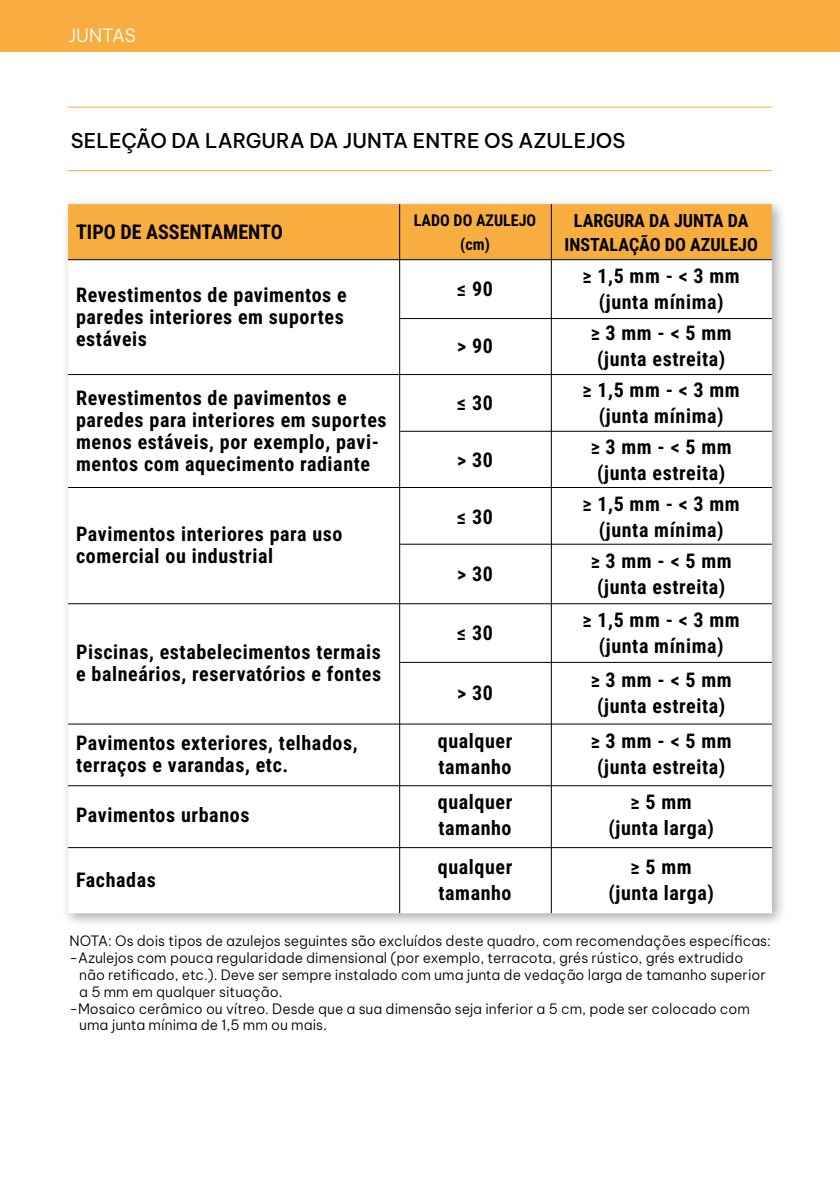
<style>
.page{position:relative;width:840px;height:1191px;background:#fff}
.page>*{position:absolute;margin:0;border:0;box-sizing:border-box;transform-origin:0 0}
.t1{font:700 20px/26px "Roboto Condensed";letter-spacing:.03em;color:#000;text-align:center}
.t2{font:500 20px "Be Vietnam Pro";color:#000}
.t3{font:700 20px "Roboto Condensed";color:#000}
.t4{font:700 18px/24px "Roboto Condensed";color:#000;text-align:center}
.t5{font:300 18px "Be Vietnam Pro";color:#fff}
.t6{font:700 16px/24px "Roboto Condensed";color:#000;text-align:center}
.t7{font:300 14px/16.8px "Be Vietnam Pro";color:#000}
</style>
<div class="page">
<div style="left:0;top:0;width:839px;height:51px;background:#f8ad40"></div>
<div style="left:61px;top:197px;width:725px;height:731px;background:#000;opacity:.32"></div>
<div style="left:68px;top:204px;width:703px;height:55px;background:#f8ad40"></div>
<svg style="left:68px;top:260px;width:703px;height:653px"></svg>
<hr style="left:68px;top:170px;width:703px;height:1px;background:#f8ad40">
<hr style="left:68px;top:107px;width:703px;height:1px;background:#f8ad40">
<hr style="left:68px;top:259px;width:703px;height:1px;background:#000">
<hr style="left:400px;top:318px;width:371px;height:1px;background:#000">
<hr style="left:68px;top:374px;width:703px;height:1px;background:#000">
<hr style="left:68px;top:487px;width:703px;height:1px;background:#000">
<hr style="left:68px;top:603px;width:703px;height:1px;background:#000">
<hr style="left:68px;top:723px;width:703px;height:1px;background:#000">
<hr style="left:68px;top:785px;width:703px;height:1px;background:#000">
<hr style="left:68px;top:847px;width:703px;height:1px;background:#000">
<hr style="left:400px;top:431px;width:371px;height:1px;background:#000">
<hr style="left:400px;top:544px;width:371px;height:1px;background:#000">
<hr style="left:400px;top:662px;width:371px;height:1px;background:#000">
<hr style="left:399px;top:204px;width:1px;height:709px;background:#000">
<hr style="left:550px;top:204px;width:1px;height:709px;background:#000">
<p class="t5" style="left:68px;top:21px;width:69px">JUNTAS</p>
<p class="t2" style="left:71px;top:124px;width:555px">SELEÇÃO DA LARGURA DA JUNTA ENTRE OS AZULEJOS</p>
<p class="t3" style="left:76px;top:218px;width:208px">TIPO DE ASSENTAMENTO</p>
<p class="t6" style="left:413px;top:208px;width:124px">LADO DO AZULEJO (cm)</p>
<p class="t4" style="left:564px;top:208px;width:195px">LARGURA DA JUNTA DA<br>INSTALAÇÃO DO AZULEJO</p>
<p class="t1" style="left:76px;top:283px;width:272px;line-height:22px;text-align:left">Revestimentos de pavimentos e paredes interiores em suportes estáveis</p>
<p class="t1" style="left:457px;top:275px;width:37px">≤ 90</p>
<p class="t1" style="left:582px;top:262px;width:159px">≥ 1,5 mm - &lt; 3 mm (junta mínima)</p>
<p class="t1" style="left:590px;top:319px;width:142px">≥ 3 mm - &lt; 5 mm (junta estreita)</p>
<p class="t1" style="left:457px;top:332px;width:37px">&gt; 90</p>
<p class="t1" style="left:76px;top:386px;width:312px;line-height:22px;text-align:left">Revestimentos de pavimentos e paredes para interiores em suportes menos estáveis, por exemplo, pavi&shy;mentos com aquecimento radiante</p>
<p class="t1" style="left:457px;top:389px;width:37px">≤ 30</p>
<p class="t1" style="left:457px;top:446px;width:37px">&gt; 30</p>
<p class="t1" style="left:76px;top:522px;width:268px;line-height:22px;text-align:left">Pavimentos interiores para uso comercial ou industrial</p>
<p class="t1" style="left:76px;top:640px;width:306px;line-height:22px;text-align:left">Piscinas, estabelecimentos termais e balneários, reservatórios e fontes</p>
<p class="t1" style="left:457px;top:503px;width:37px">≤ 30</p>
<p class="t1" style="left:457px;top:560px;width:37px">&gt; 30</p>
<p class="t1" style="left:457px;top:618px;width:37px">≤ 30</p>
<p class="t1" style="left:457px;top:679px;width:37px">&gt; 30</p>
<p class="t1" style="left:582px;top:376px;width:159px">≥ 1,5 mm - &lt; 3 mm (junta mínima)</p>
<p class="t1" style="left:590px;top:433px;width:142px">≥ 3 mm - &lt; 5 mm (junta estreita)</p>
<p class="t1" style="left:582px;top:490px;width:159px">≥ 1,5 mm - &lt; 3 mm (junta mínima)</p>
<p class="t1" style="left:590px;top:547px;width:142px">≥ 3 mm - &lt; 5 mm (junta estreita)</p>
<p class="t1" style="left:582px;top:605px;width:159px">≥ 1,5 mm - &lt; 3 mm (junta mínima)</p>
<p class="t1" style="left:590px;top:666px;width:142px">≥ 3 mm - &lt; 5 mm (junta estreita)</p>
<p class="t1" style="left:76px;top:731px;width:283px;line-height:22px;text-align:left">Pavimentos exteriores, telhados, terraços e varandas, etc.</p>
<p class="t1" style="left:437px;top:727px;width:76px;text-align:left">qualquer tamanho</p>
<p class="t1" style="left:590px;top:727px;width:142px">≥ 3 mm - &lt; 5 mm (junta estreita)</p>
<p class="t1" style="left:76px;top:801px;width:175px">Pavimentos urbanos</p>
<p class="t1" style="left:437px;top:788px;width:76px;text-align:left">qualquer tamanho</p>
<p class="t1" style="left:608px;top:788px;width:107px">≥ 5 mm (junta larga)</p>
<p class="t1" style="left:76px;top:866px;width:81px">Fachadas</p>
<p class="t1" style="left:437px;top:853px;width:76px;text-align:left">qualquer tamanho</p>
<p class="t1" style="left:608px;top:853px;width:107px">≥ 5 mm (junta larga)</p>
<p class="t7" style="left:69px;top:931px;width:702px">NOTA: Os dois tipos de azulejos seguintes são excluídos deste quadro, com recomendações específicas: -Azulejos com pouca regularidade dimensional (por exemplo, terracota, grés rústico, grés extrudido</p>
<p class="t7" style="left:79px;top:965px;width:687px">não retificado, etc.). Deve ser sempre instalado com uma junta de vedação larga de tamanho superior</p>
<p class="t7" style="left:79px;top:982px;width:205px">a 5 mm em qualquer situação.</p>
<p class="t7" style="left:69px;top:998px;width:681px">-Mosaico cerâmico ou vítreo. Desde que a sua dimensão seja inferior a 5 cm, pode ser colocado com</p>
<p class="t7" style="left:79px;top:1015px;width:249px">uma junta mínima de 1,5 mm ou mais.</p>
</div>
